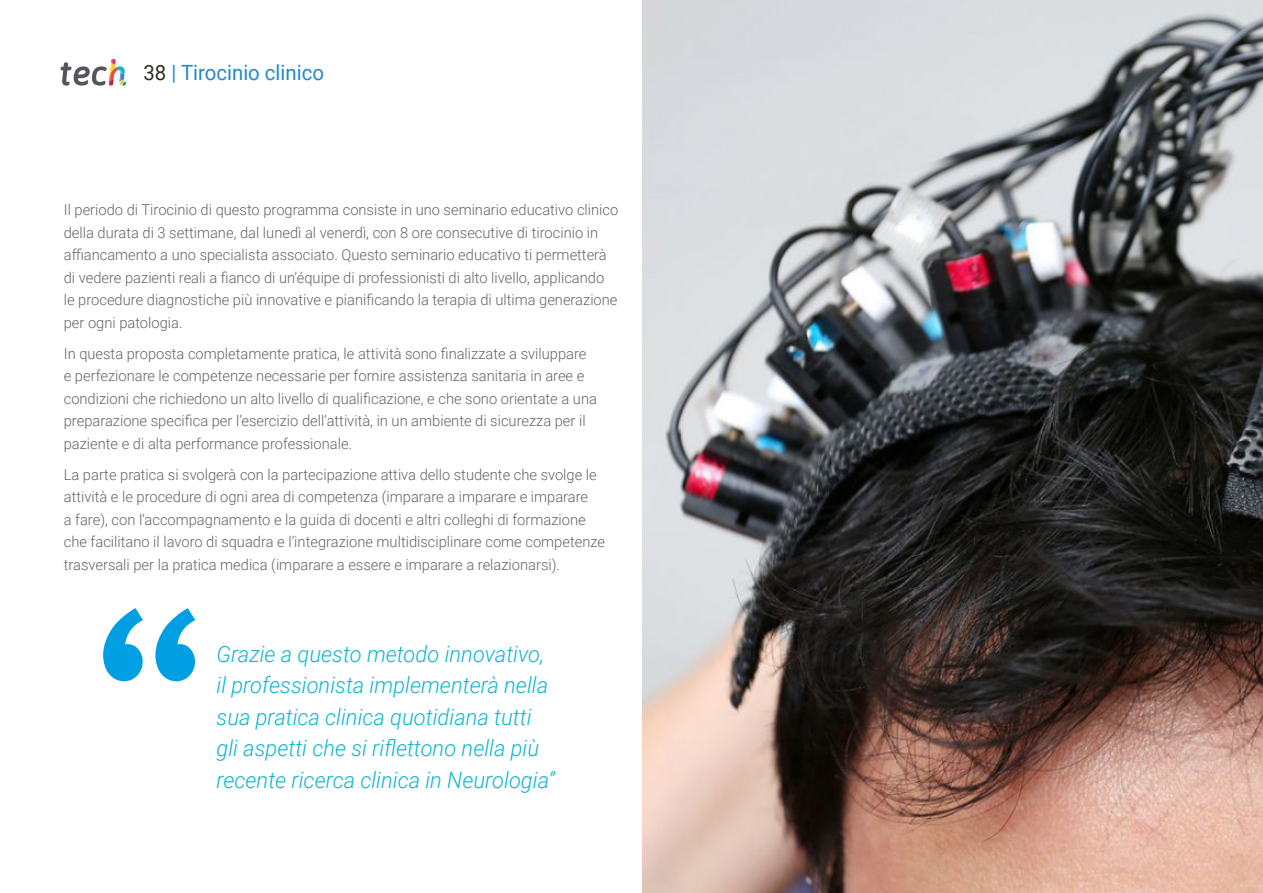
<style>
.page{position:relative;width:1263px;height:893px;background:#fff}
.page>*{position:absolute;margin:0;border:0;box-sizing:border-box;transform-origin:0 0}
.t1{font:italic 300 22.5px/31.5px "Roboto";color:#0fb6cf}
.t2{font:21px "Roboto";color:#2488c9}
.t3{font:300 15px/22.5px "Roboto";color:#61646a}
.s1{color:#312e20}
</style>
<div class="page">
<svg style="left:61px;top:59px;width:65px;height:27px"></svg>
<img style="left:642px;top:0;width:621px;height:893px">
<svg style="left:103px;top:608px;width:92px;height:73px"></svg>
<h2 class="t2" style="left:144px;top:57px;width:182px"><span class="s1">38</span> | Tirocinio clinico</h2>
<p class="t3" style="left:64px;top:198px;width:556px">Il periodo di Tirocinio di questo programma consiste in uno seminario educativo clinico della durata di 3 settimane, dal lunedì al venerdì, con 8 ore consecutive di tirocinio in affiancamento a uno specialista associato. Questo seminario educativo ti permetterà di vedere pazienti reali a fianco di un’équipe di professionisti di alto livello, applicando le procedure diagnostiche più innovative e pianificando la terapia di ultima generazione per ogni patologia.</p>
<p class="t3" style="left:64px;top:342px;width:535px">In questa proposta completamente pratica, le attività sono finalizzate a sviluppare e perfezionare le competenze necessarie per fornire assistenza sanitaria in aree e condizioni che richiedono un alto livello di qualificazione, e che sono orientate a una preparazione specifica per l’esercizio dell’attività, in un ambiente di sicurezza per il paziente e di alta performance professionale.</p>
<p class="t3" style="left:64px;top:463px;width:543px">La parte pratica si svolgerà con la partecipazione attiva dello studente che svolge le attività e le procedure di ogni area di competenza (imparare a imparare e imparare<br>a fare), con l’accompagnamento e la guida di docenti e altri colleghi di formazione che facilitano il lavoro di squadra e l’integrazione multidisciplinare come competenze trasversali per la pratica medica (imparare a essere e imparare a relazionarsi).</p>
<h1 class="t1" style="left:216px;top:637px;width:340px">Grazie a questo metodo innovativo, il professionista implementerà nella sua pratica clinica quotidiana tutti gli aspetti che si riflettono nella più recente ricerca clinica in Neurologia”</h1>
</div>
